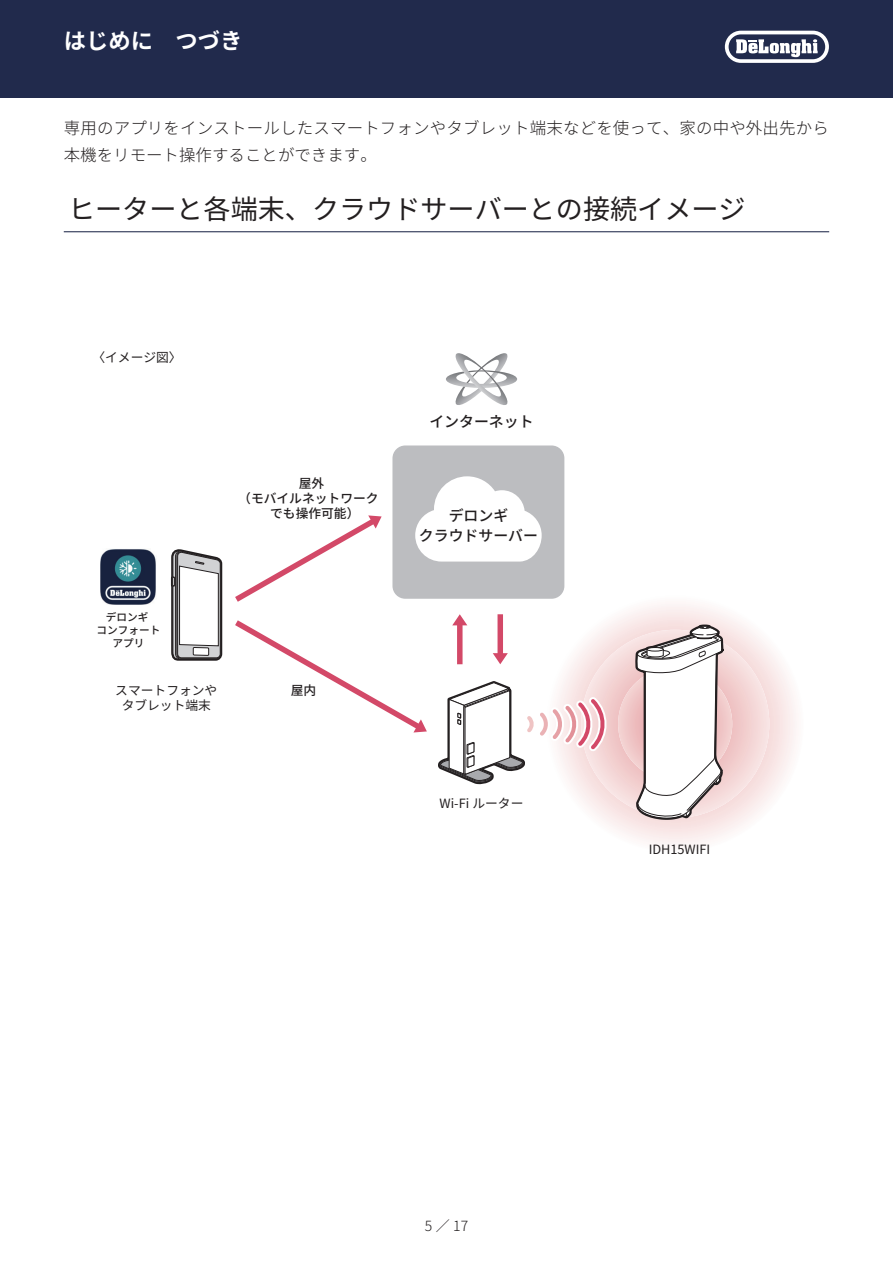
<style>
.page{position:relative;width:893px;height:1263px;background:#fff}
.page>*{position:absolute;margin:0;border:0;box-sizing:border-box;transform-origin:0 0}
.t1{font:27.15px "Noto Sans CJ Kjp";color:#231f20}
.t2{font:700 22.35px "Noto Sans CJ Kjp";color:#fff}
.t3{font:300 16.5px/27.2px "Noto Sans CJ Kjp";letter-spacing:.01em;color:#231f20}
.t4{font:500 14.85px/19.2px "Noto Sans CJ Kjp";color:#231f20;text-align:center}
.t5{font:300 14.1px "Noto Sans CJ Kjp";color:#231f20}
.t6{font:12.75px/14.9px "Noto Sans CJ Kjp";color:#231f20;text-align:center}
.t7{font:500 12.75px "Noto Sans CJ Kjp";color:#231f20}
.t8{font:500 10.65px/12.8px "Noto Sans CJ Kjp";color:#231f20;text-align:center}
</style>
<div class="page">
<div style="left:0;top:0;width:893px;height:98px;background:#212a4c"></div>
<svg style="left:725px;top:31px;width:104px;height:32px"></svg>
<hr style="left:64px;top:231px;width:765px;height:1px;background:#212a4c">
<svg style="left:769px;top:651px;width:26px;height:147px"></svg>
<div style="left:392px;top:445px;width:172px;height:154px;background:#bcbdc0;border-radius:13px"></div>
<svg style="left:446px;top:353px;width:71px;height:52px"></svg>
<svg style="left:170px;top:549px;width:53px;height:112px"></svg>
<div style="left:193px;top:647px;width:16px;height:8px;background:#fff"></div>
<div style="left:193px;top:647px;width:16px;height:9px;border:1px solid #231f20"></div>
<img style="left:100px;top:549px;width:56px;height:56px">
<svg style="left:235px;top:476px;width:534px;height:368px"></svg>
<h2 class="t2" style="left:64px;top:29px;width:180px">はじめに　つづき</h2>
<p class="t3" style="left:64px;top:114px;width:767px">専用のアプリをインストールしたスマートフォンやタブレット端末などを使って、家の中や外出先から本機をリモート操作することができます。</p>
<h1 class="t1" style="left:68px;top:194px;width:679px">ヒーターと各端末、クラウドサーバーとの接続イメージ</h1>
<p class="t6" style="left:92px;top:350px;width:91px">〈イメージ図〉</p>
<p class="t7" style="left:299px;top:476px;width:27px">屋外</p>
<p class="t7" style="left:238px;top:491px;width:142px">（モバイルネットワーク</p>
<p class="t7" style="left:270px;top:506px;width:91px">でも操作可能）</p>
<p class="t8" style="left:97px;top:611px;width:65px">デロンギ<br>コンフォートアプリ</p>
<p class="t6" style="left:115px;top:683px;width:104px">スマートフォンやタブレット端末</p>
<p class="t7" style="left:291px;top:683px;width:27px">屋内</p>
<p class="t4" style="left:429px;top:412px;width:106px">インターネット</p>
<p class="t4" style="left:419px;top:507px;width:121px">デロンギ<br>クラウドサーバー</p>
<p class="t6" style="left:440px;top:796px;width:85px">Wi-Fi ルーター</p>
<p class="t6" style="left:649px;top:842px;width:63px">IDH15WIFI</p>
<p class="t5" style="left:425px;top:1218px;width:45px">5／17</p>
</div>
